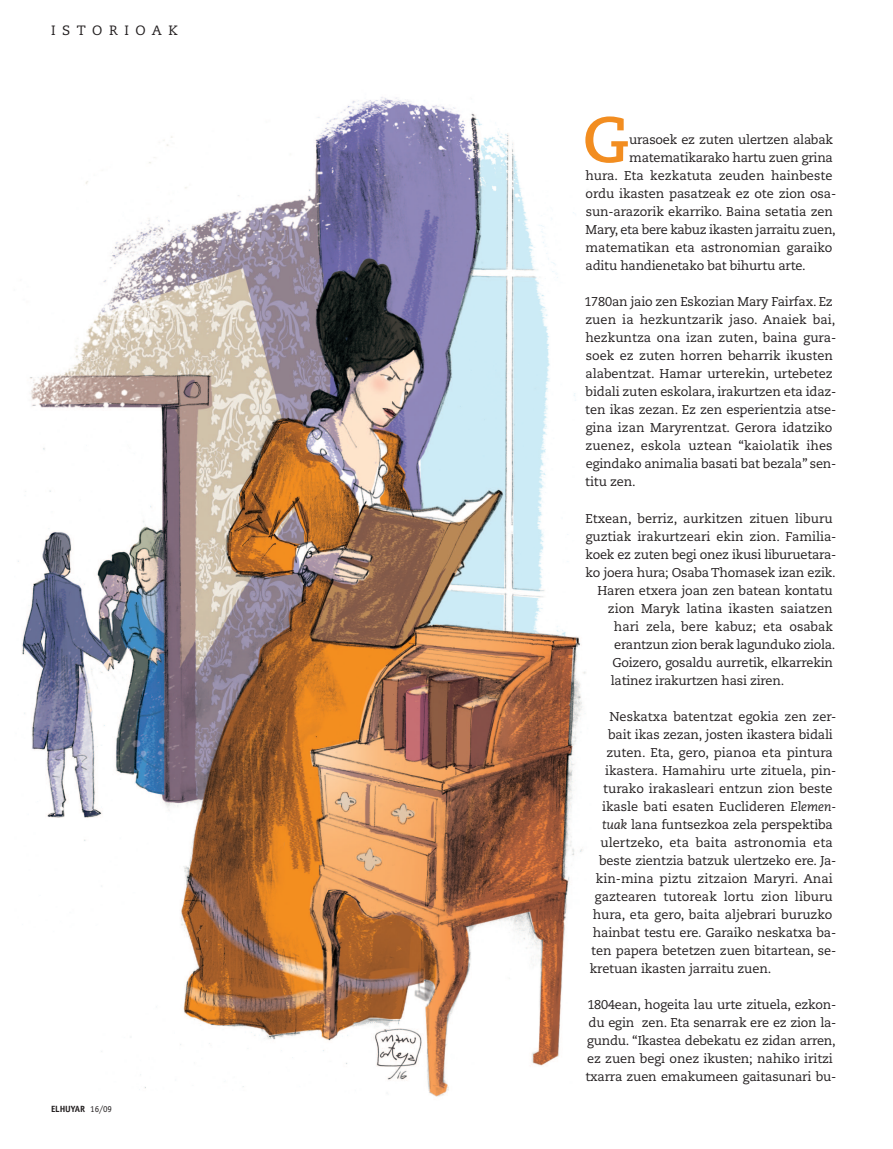
<style>
.page{position:relative;width:893px;height:1149px;background:#fff}
.page>*{position:absolute;margin:0;border:0;box-sizing:border-box;transform-origin:0 0}
.t1{font:700 64.05px "Caecilia LT Std";color:#f28d20}
.t2{font:13.5px "Caecilia LT Std";letter-spacing:.49em;color:#231f20}
.t3{font:12.75px/18px "Caecilia LT Std";letter-spacing:-.01em;color:#231f20}
.t4{font:700 9px "Officina Sans Std";letter-spacing:-.01em;color:#231f20}
.s1{font-weight:400}
.s2{font-style:italic}
</style>
<div class="page">
<img style="left:18px;top:97px;width:568px;height:1000px">
<p class="t2" style="left:51px;top:22px;width:129px">ISTORIOAK</p>
<p class="t4" style="left:51px;top:1102px;width:62px">ELHUYAR <span class="s1">16/09</span></p>
<h1 class="t1" style="left:583px;top:102px;width:48px">G</h1>
<p class="t3" style="left:629px;top:131px;width:205px">urasoek ez zuten ulertzen alabak</p>
<p class="t3" style="left:629px;top:149px;width:205px">matematikarako hartu zuen grina</p>
<p class="t3" style="left:585px;top:167px;width:249px">hura. Eta kezkatuta zeuden hainbeste</p>
<p class="t3" style="left:586px;top:185px;width:252px">ordu ikasten pasatzeak ez ote zion osa-</p>
<p class="t3" style="left:586px;top:203px;width:249px">sun-arazorik ekarriko. Baina setatia zen</p>
<p class="t3" style="left:585px;top:221px;width:252px">Mary, eta bere kabuz ikasten jarraitu zuen,</p>
<p class="t3" style="left:585px;top:239px;width:249px">matematikan eta astronomian garaiko</p>
<p class="t3" style="left:586px;top:257px;width:222px">aditu handienetako bat bihurtu arte.</p>
<p class="t3" style="left:584px;top:293px;width:254px">1780an jaio zen Eskozian Mary Fairfax. Ez zuen ia hezkuntzarik jaso. Anaiek bai, hezkuntza ona izan zuten, baina gura&shy;soek ez zuten horren beharrik ikusten alabentzat. Hamar urterekin, urtebetez bidali zuten eskolara, irakurtzen eta idaz&shy;ten ikas zezan. Ez zen esperientzia atse&shy;gina izan Maryrentzat. Gerora idatziko zuenez, eskola uztean “kaiolatik ihes egindako animalia basati bat bezala” sen&shy;titu zen.</p>
<p class="t3" style="left:585px;top:509px;width:249px">Etxean, berriz, aurkitzen zituen liburu</p>
<p class="t3" style="left:585px;top:527px;width:253px">guztiak irakurtzeari ekin zion. Familia-</p>
<p class="t3" style="left:585px;top:545px;width:253px">koek ez zuten begi onez ikusi liburuetara-</p>
<p class="t3" style="left:585px;top:563px;width:252px">ko joera hura; Osaba Thomasek izan ezik.</p>
<p class="t3" style="left:597px;top:581px;width:237px">Haren etxera joan zen batean kontatu</p>
<p class="t3" style="left:608px;top:599px;width:226px">zion Maryk latina ikasten saiatzen</p>
<p class="t3" style="left:614px;top:617px;width:221px">hari zela, bere kabuz; eta osabak</p>
<p class="t3" style="left:614px;top:635px;width:223px">erantzun zion berak lagunduko ziola.</p>
<p class="t3" style="left:612px;top:653px;width:222px">Goizero, gosaldu aurretik, elkarrekin</p>
<p class="t3" style="left:611px;top:671px;width:175px">latinez irakurtzen hasi ziren.</p>
<p class="t3" style="left:609px;top:707px;width:228px">Neskatxa batentzat egokia zen zer-</p>
<p class="t3" style="left:608px;top:725px;width:226px">bait ikas zezan, josten ikastera bidali</p>
<p class="t3" style="left:606px;top:743px;width:228px">zuten. Eta, gero, pianoa eta pintura</p>
<p class="t3" style="left:605px;top:761px;width:233px">ikastera. Hamahiru urte zituela, pin-</p>
<p class="t3" style="left:603px;top:779px;width:231px">turako irakasleari entzun zion beste</p>
<p class="t3" style="left:602px;top:797px;width:235px">ikasle bati esaten Euclideren <span class="s2">Elemen-</span></p>
<p class="t3" style="left:602px;top:815px;width:232px"><span class="s2">tuak</span> lana funtsezkoa zela perspektiba</p>
<p class="t3" style="left:600px;top:833px;width:234px">ulertzeko, eta baita astronomia eta</p>
<p class="t3" style="left:599px;top:851px;width:239px">beste zientzia batzuk ulertzeko ere. Ja-</p>
<p class="t3" style="left:596px;top:869px;width:238px">kin-mina piztu zitzaion Maryri. Anai</p>
<p class="t3" style="left:594px;top:887px;width:240px">gaztearen tutoreak lortu zion liburu</p>
<p class="t3" style="left:593px;top:905px;width:241px">hura, eta gero, baita aljebrari buruzko</p>
<p class="t3" style="left:593px;top:923px;width:245px">hainbat testu ere. Garaiko neskatxa ba-</p>
<p class="t3" style="left:591px;top:941px;width:246px">ten papera betetzen zuen bitartean, se-</p>
<p class="t3" style="left:590px;top:959px;width:183px">kretuan ikasten jarraitu zuen.</p>
<p class="t3" style="left:585px;top:995px;width:253px">1804ean, hogeita lau urte zituela, ezkon&shy;du egin zen. Eta senarrak ere ez zion la&shy;gundu. “Ikastea debekatu ez zidan arren, ez zuen begi onez ikusten; nahiko iritzi txarra zuen emakumeen gaitasunari bu-</p>
</div>
